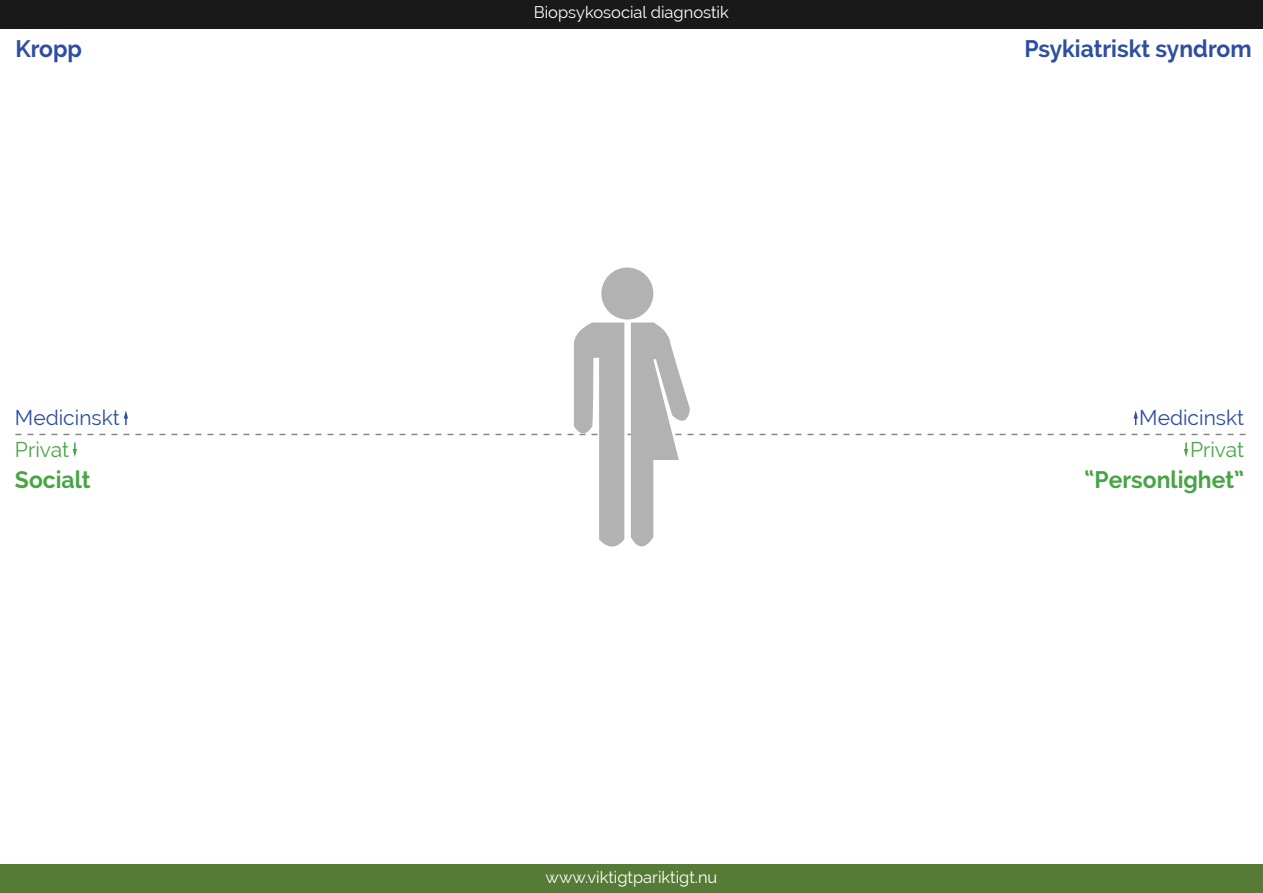
<style>
.page{position:relative;width:1263px;height:893px;background:#fff}
.page>*{position:absolute;margin:0;border:0;box-sizing:border-box;transform-origin:0 0}
.t1{font:700 24px "Raleway";color:#2d4ea1;scale:.95 1}
.t2{font:700 24px "Raleway";color:#48a546;scale:.95 1}
.t3{font:21px "Raleway";color:#2d4ea1}
.t4{font:21px "Raleway";color:#49a546}
.t5{font:21px "Raleway";color:#48a546}
.t6{font:16.5px "Raleway";color:#fff}
</style>
<div class="page">
<div style="left:0;top:865px;width:1263px;height:28px;background:#567b37"></div>
<div style="left:0;top:0;width:1263px;height:28px;background:#191919"></div>
<div style="left:601px;top:268px;width:52px;height:51px;background:#b2b2b2;border-radius:50%"></div>
<svg style="left:15px;top:323px;width:1231px;height:224px"></svg>
<p class="t6" style="left:534px;top:2px;width:197px">Biopsykosocial diagnostik</p>
<h1 class="t1" style="left:15px;top:35px;width:72px">Kropp</h1>
<h1 class="t1" style="left:1024px;top:35px;width:241px">Psykiatriskt syndrom</h1>
<p class="t3" style="left:15px;top:405px;width:106px">Medicinskt</p>
<p class="t4" style="left:15px;top:437px;width:56px">Privat</p>
<p class="t3" style="left:1139px;top:405px;width:106px">Medicinskt</p>
<p class="t5" style="left:1190px;top:437px;width:56px">Privat</p>
<h1 class="t2" style="left:15px;top:465px;width:81px">Socialt</h1>
<h1 class="t2" style="left:1084px;top:465px;width:169px">“Personlighet”</h1>
<p class="t6" style="left:545px;top:867px;width:173px">www.viktigtpariktigt.nu</p>
</div>
